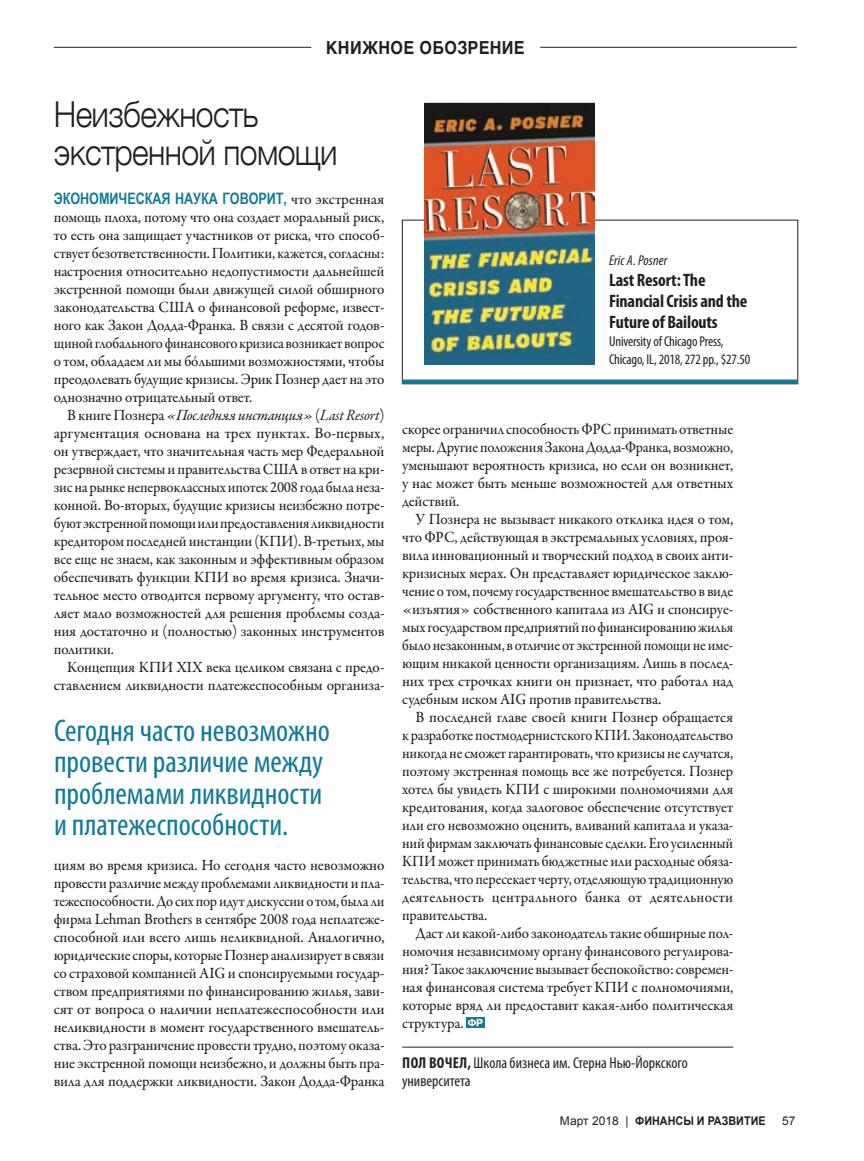
<style>
.page{position:relative;width:864px;height:1161px;background:#fff}
.page>*{position:absolute;margin:0;border:0;box-sizing:border-box;transform-origin:0 0}
.t1{font:300 35.7px/37.5px "Helvetica Neue";letter-spacing:-.02em;color:#231f20;scale:.9 1}
.t2{font:condensed 31.5px/31.5px "Myriad Pro";color:#107b97}
.t3{font:700 condensed 18px/21px "Myriad Pro";letter-spacing:-.01em;color:#231f20}
.t4{font:700 18px "Helvetica Cyr";letter-spacing:.02em;color:#231f20;scale:.9 1}
.t5{font:500 15.75px/18px "Garamond Premr Pro";letter-spacing:-.01em;color:#231f20;text-align:justify;scale:.95 1}
.t6{font:500 15.75px/18px "Garamond Premr Pro";letter-spacing:-.01em;color:#231f20;text-align:justify;scale:.96 1}
.t7{font:500 15.75px/18px "Garamond Premr Pro";letter-spacing:-.01em;color:#231f20;text-align:justify}
.t8{font:condensed 15.75px/18px "Myriad Pro";color:#231f20}
.t9{font:15.75px "Garamond Premr Pro Med It";letter-spacing:-.01em;color:#231f20;scale:.95 1}
.t10{font:700 15.75px "Arial Narrow";letter-spacing:-.005em;color:#107b97}
.t11{font:condensed 14.25px/18px "Myriad Pro";letter-spacing:-.01em;color:#231f20}
.t12{font:italic condensed 14.25px "Myriad Pro";letter-spacing:.01em;color:#231f20}
.t13{font:700 12px "Arial";color:#231f20;scale:.9 1}
.t14{font:12px "Arial";color:#231f20}
.s1{font-family:"Garamond Premr Pro";font-weight:500;color:#231f20}
.s2{font-family:"Garamond Premr Pro";font-weight:500}
.s3{font-family:"Garamond Premr Pro";font-style:italic}
.s4{font-weight:700}
.s5{font-weight:400}
</style>
<div class="page">
<hr style="left:402px;top:380px;width:396px;height:4px;background:#107b97">
<img style="left:425px;top:103px;width:170px;height:261px">
<hr style="left:540px;top:47px;width:257px;height:1px;background:#231f20">
<hr style="left:54px;top:47px;width:257px;height:1px;background:#231f20">
<hr style="left:402px;top:1047px;width:331px;height:1px;background:#231f20">
<svg style="left:466px;top:1017px;width:18px;height:11px"></svg>
<svg style="left:468px;top:1019px;width:15px;height:7px"></svg>
<p class="t4" style="left:326px;top:37px;width:222px">КНИЖНОЕ ОБОЗРЕНИЕ</p>
<h1 class="t1" style="left:54px;top:94px;width:317px">Неизбежность экстренной помощи</h1>
<p class="t10" style="left:54px;top:186px;width:332px">ЭКОНОМИЧЕСКАЯ НАУКА ГОВОРИТ, <span class="s1">что экстренная</span></p>
<p class="t5" style="left:54px;top:208px;width:350px">помощь плоха, потому что она создает моральный риск, то есть она защищает участников от риска, что способ&shy;ствует безответственности. Политики, кажется, согласны: настроения относительно недопустимости дальнейшей экстренной помощи были движущей силой обширного законодательства США о финансовой реформе, извест&shy;ного как Закон Додда-Франка. В связи с десятой годов&shy;щиной глобального финансового кризиса возникает вопрос о том, обладаем ли мы бóльшими возможностями, чтобы преодолевать будущие кризисы. Эрик Познер дает на это однозначно отрицательный ответ.</p>
<p class="t9" style="left:67px;top:405px;width:335px"><span class="s2">В книге Познера</span> «Последняя инстанция» <span class="s2">(</span><span class="s3">Last Resort</span><span class="s2">)</span></p>
<p class="t7" style="left:54px;top:424px;width:332px">аргументация основана на трех пунктах. Во-первых, он утверждает, что значительная часть мер Федеральной резервной системы и правительства США в ответ на кри&shy;зис на рынке непервоклассных ипотек 2008 года была неза&shy;конной. Во-вторых, будущие кризисы неизбежно потре&shy;буют экстренной помощи или предоставления ликвидности кредитором последней инстанции (КПИ). В-третьих, мы все еще не знаем, как законным и эффективным образом обеспечивать функции КПИ во время кризиса. Значи&shy;тельное место отводится первому аргументу, что остав&shy;ляет мало возможностей для решения проблемы созда&shy;ния достаточно и (полностью) законных инструментов политики.</p>
<p class="t5" style="left:54px;top:658px;width:350px;text-align:right">Концепция КПИ XIX века целиком связана с предо&shy;ставлением ликвидности платежеспособным организа-</p>
<h2 class="t2" style="left:54px;top:715px;width:277px">Сегодня часто невозможно провести различие между проблемами ликвидности и платежеспособности.</h2>
<p class="t6" style="left:54px;top:856px;width:346px">циям во время кризиса. Но сегодня часто невозможно провести различие между проблемами ликвидности и пла&shy;тежеспособности. До сих пор идут дискуссии о том, была ли фирма Lehman Brothers в сентябре 2008 года неплатеже&shy;способной или всего лишь неликвидной. Аналогично, юридические споры, которые Познер анализирует в связи со страховой компанией AIG и спонсируемыми государ&shy;ством предприятиями по финансированию жилья, зави&shy;сят от вопроса о наличии неплатежеспособности или неликвидности в момент государственного вмешатель&shy;ства. Это разграничение провести трудно, поэтому оказа&shy;ние экстренной помощи неизбежно, и должны быть пра&shy;вила для поддержки ликвидности. Закон Додда-Франка</p>
<p class="t12" style="left:609px;top:253px;width:60px">Eric A. Posner</p>
<p class="t3" style="left:609px;top:270px;width:140px">Last Resort: The<br>Financial Crisis and the<br>Future of Bailouts</p>
<p class="t11" style="left:609px;top:333px;width:143px">University of Chicago Press,<br>Chicago, IL, 2018, 272 pp., $27.50</p>
<p class="t5" style="left:402px;top:420px;width:350px">скорее ограничил способность ФРС принимать ответные меры. Другие положения Закона Додда-Франка, возможно, уменьшают вероятность кризиса, но если он возникнет, у нас может быть меньше возможностей для ответных действий.</p>
<p class="t5" style="left:402px;top:510px;width:350px;text-indent:13px">У Познера не вызывает никакого отклика идея о том, что ФРС, действующая в экстремальных условиях, проя&shy;вила инновационный и творческий подход в своих анти&shy;кризисных мерах. Он представляет юридическое заклю&shy;чение о том, почему государственное вмешательство в виде «изъятия» собственного капитала из AIG и спонсируе&shy;мых государством предприятий по финансированию жилья было незаконным, в отличие от экстренной помощи не име&shy;ющим никакой ценности организациям. Лишь в послед&shy;них трех строчках книги он признает, что работал над судебным иском AIG против правительства.</p>
<p class="t6" style="left:402px;top:708px;width:346px;text-indent:14px">В последней главе своей книги Познер обращается к разработке постмодернистского КПИ. Законодательство никогда не сможет гарантировать, что кризисы не случатся, поэтому экстренная помощь все же потребуется. Познер хотел бы увидеть КПИ с широкими полномочиями для кредитования, когда залоговое обеспечение отсутствует или его невозможно оценить, вливаний капитала и указа&shy;ний фирмам заключать финансовые сделки. Его усиленный КПИ может принимать бюджетные или расходные обяза&shy;тельства, что пересекает черту, отделяющую традиционную деятельность центрального банка от деятельности правительства.</p>
<p class="t5" style="left:402px;top:924px;width:350px;text-indent:14px">Даст ли какой-либо законодатель такие обширные пол&shy;номочия независимому органу финансового регулирова&shy;ния? Такое заключение вызывает беспокойство: современ&shy;ная финансовая система требует КПИ с полномочиями, которые вряд ли предоставит какая-либо политическая структура.</p>
<p class="t8" style="left:402px;top:1054px;width:287px"><span class="s4">ПОЛ ВОЧЕЛ,</span> Школа бизнеса им. Стерна Нью-Йоркского университета</p>
<p class="t13" style="left:560px;top:1113px;width:230px"><span class="s5">Март 2018 |</span> ФИНАНСЫ И РАЗВИТИЕ</p>
<p class="t14" style="left:782px;top:1113px;width:15px">57</p>
</div>
